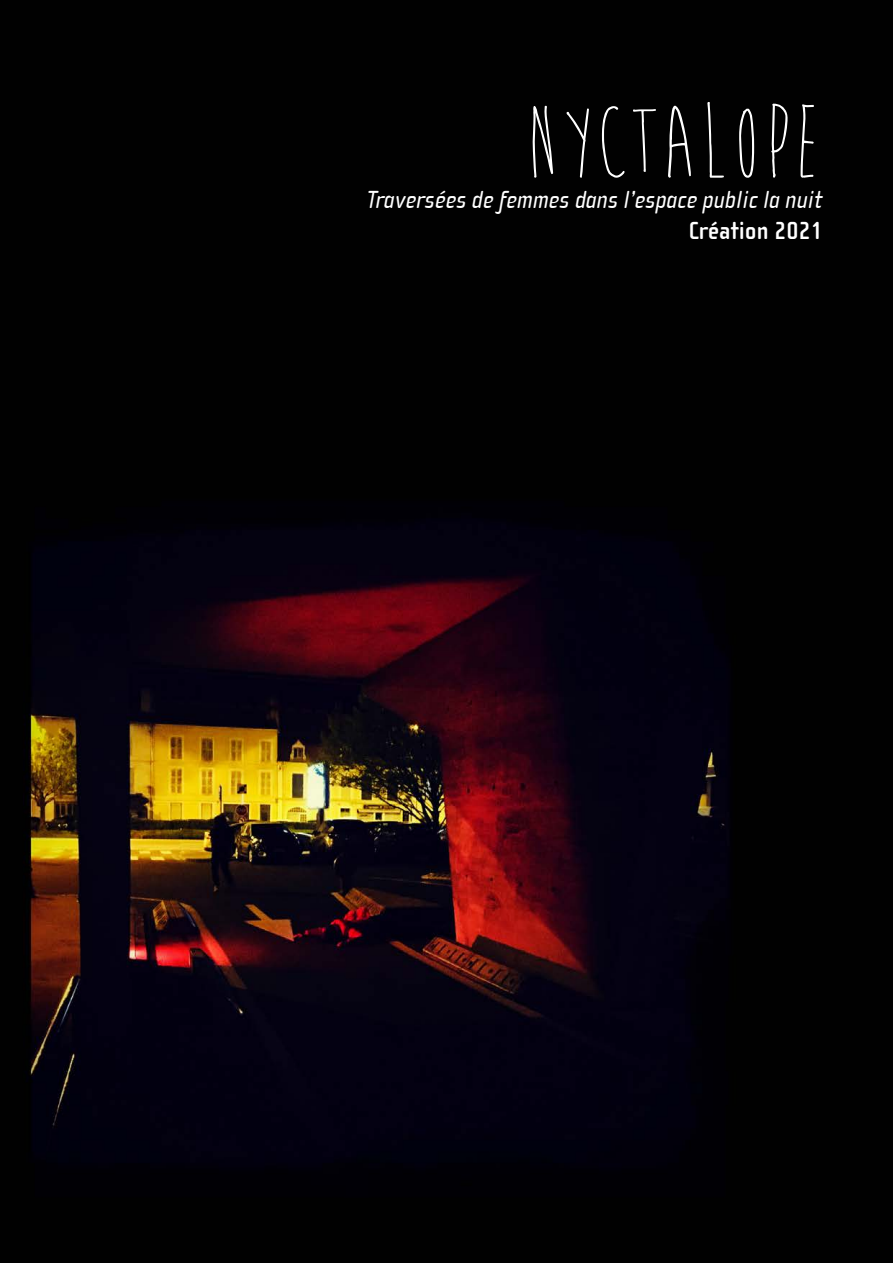
<style>
.page{position:relative;width:893px;height:1263px;background:#fff}
.page>*{position:absolute;margin:0;border:0;box-sizing:border-box;transform-origin:0 0}
.t1{font:108px "Brain Flower";color:#fff}
.t2{font:italic 25.5px "Cholla Sans";color:#fff}
.t3{font:700 25.5px "Cholla Sans";color:#fff}
</style>
<div class="page">
<img style="left:0;top:0;width:893px;height:1263px">
<h1 class="t1" style="left:524px;top:87px;width:300px">NYCTALOPE</h1>
<p class="t2" style="left:367px;top:186px;width:457px">Traversées de femmes dans l’espace public la nuit</p>
<p class="t3" style="left:688px;top:216px;width:136px">Création 2021</p>
</div>
